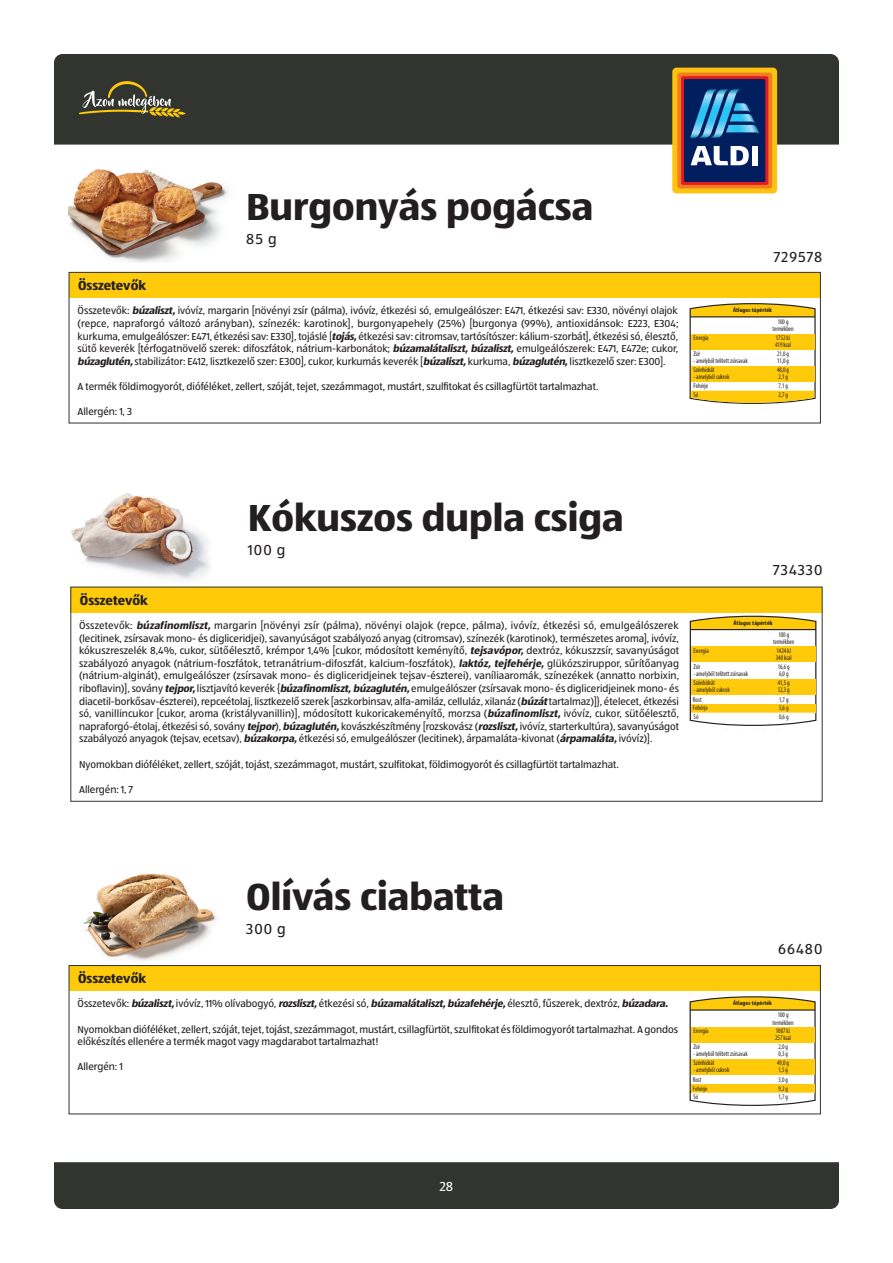
<style>
.page{position:relative;width:893px;height:1263px;background:#fff}
.page>*{position:absolute;margin:0;border:0;box-sizing:border-box;transform-origin:0 0}
.t1{font:700 39px "ALDISUEDOT";color:#231f20}
.cikkszam{font:15px "ALDISUEDOT";letter-spacing:.07em;color:#231f20}
.t2{font:700 13.5px "ALDISUEDOT";color:#231f20}
.t3{font:13.5px "ALDISUEDOT";color:#fff}
.FB_Headline_11pt{font:10.5px/12.6px "ALDISUEDOT";letter-spacing:-.005em;color:#231f20;text-align:justify}
.Default{font:10.5px/12.6px "ALDISUEDOT";letter-spacing:-.005em;color:#231f20}
.t4{font:condensed 7.05px/7.1px "Myriad Pro";color:#231f20;scale:.9 1}
.t5{font:condensed 7.05px/8.6px "Myriad Pro";color:#231f20;scale:.94 1}
.t6{font:condensed 7.05px/9px "Myriad Pro";color:#231f20;scale:.92 1}
.t7{font:condensed 6.9px/7.1px "Myriad Pro";color:#231f20;scale:.9 1}
.t8{font:condensed 6.9px/9px "Myriad Pro";color:#231f20;scale:.94 1}
.t9{font:condensed 6.9px/9px "Myriad Pro";color:#231f20;scale:.92 1}
.t10{font:700 condensed 6.3px "Myriad Pro";letter-spacing:.01em;color:#231f20;scale:1.05 1}
.t11{font:700 condensed 6.15px "Myriad Pro";letter-spacing:.01em;color:#231f20;scale:1.05 1}
.s1{font-weight:700;font-style:italic}
</style>
<div class="page">
<div style="left:54px;top:1162px;width:785px;height:47px;background:#31342f"></div>
<div style="left:54px;top:54px;width:785px;height:91px;background:#31342f"></div>
<div style="left:672px;top:68px;width:105px;height:125px;background:#fec210;border-radius:4px"></div>
<div style="left:677px;top:73px;width:95px;height:115px;background:#f47d21;border-radius:3px"></div>
<div style="left:681px;top:76px;width:87px;height:109px;background:#e21a21;border-radius:2px"></div>
<div style="left:684px;top:79px;width:81px;height:103px;background:#011e5f;border-radius:2px"></div>
<div style="left:752px;top:146px;width:6px;height:19px;background:#fff"></div>
<svg style="left:691px;top:146px;width:58px;height:19px"></svg>
<svg style="left:690px;top:89px;width:69px;height:49px"></svg>
<svg style="left:79px;top:81px;width:107px;height:37px;background:#5b573e"></svg>
<div style="left:71px;top:587px;width:751px;height:25px;background:#feca0a"></div>
<svg style="left:690px;top:616px;width:126px;height:110px"></svg>
<img style="left:71px;top:493px;width:139px;height:87px">
<div style="left:69px;top:965px;width:752px;height:26px;background:#feca0a"></div>
<div style="left:69px;top:965px;width:752px;height:149px;border:1px solid #31342f"></div>
<svg style="left:690px;top:996px;width:126px;height:110px"></svg>
<img style="left:83px;top:874px;width:134px;height:87px">
<div style="left:69px;top:272px;width:752px;height:26px;background:#feca0a"></div>
<div style="left:69px;top:272px;width:752px;height:151px;border:1px solid #31342f"></div>
<svg style="left:690px;top:303px;width:126px;height:101px"></svg>
<img style="left:69px;top:169px;width:159px;height:94px">
<p class="t2" style="left:78px;top:276px;width:70px">Összetevők</p>
<p class="t1" style="left:246px;top:181px;width:349px">Burgonyás pogácsa</p>
<p class="cikkszam" style="left:246px;top:229px;width:32px">85 g</p>
<p class="Default" style="left:78px;top:304px;width:602px;text-align:justify">Összetevők: <span class="s1">búzaliszt,</span>ivóvíz, margarin [növényi zsír (pálma), ivóvíz, étkezési só, emulgeálószer: E471, étkezési sav: E330, növényi olajok (repce, napraforgó változó arányban), színezék: karotinok], burgonyapehely (25%) [burgonya (99%), antioxidánsok: E223, E304; kurkuma, emulgeálószer: E471, étkezési sav: E330], tojáslé [<span class="s1">tojás,</span>étkezési sav: citromsav, tartósítószer: kálium-szorbát], étkezési só, élesztő, sütő keverék [térfogatnövelő szerek: difoszfátok, nátrium-karbonátok; <span class="s1">búzamalátaliszt,búzaliszt,</span>emulgeálószerek: E471, E472e; cukor, <span class="s1">búzaglutén,</span>stabilizátor: E412, lisztkezelő szer: E300], cukor, kurkumás keverék [<span class="s1">búzaliszt,</span>kurkuma, <span class="s1">búzaglutén,</span>lisztkezelő szer: E300].</p>
<p class="Default" style="left:78px;top:380px;width:522px">A termék földimogyorót, dióféléket, zellert, szóját, tejet, szezámmagot, mustárt, szulfitokat és csillagfürtöt tartalmazhat.</p>
<p class="Default" style="left:78px;top:405px;width:56px">Allergén: 1, 3</p>
<p class="cikkszam" style="left:774px;top:247px;width:50px">729578</p>
<p class="t11" style="left:733px;top:306px;width:38px">Átlagos tápérték</p>
<p class="t8" style="left:693px;top:333px;width:18px">Energia</p>
<p class="t8" style="left:693px;top:349px;width:9px">Zsír</p>
<p class="t9" style="left:693px;top:356px;width:61px">- amelyből telített zsírsavak<br>Szénhidrát</p>
<p class="t8" style="left:693px;top:372px;width:40px">- amelyből cukrok<br>Fehérje<br>Só</p>
<p class="t7" style="left:773px;top:318px;width:25px;text-align:center">100 g termékben</p>
<p class="t7" style="left:775px;top:334px;width:19px;line-height:6.6px">1752 kJ<br>419 kcal</p>
<p class="t7" style="left:777px;top:350px;width:15px">21,0 g<br>11,0 g</p>
<p class="t7" style="left:777px;top:366px;width:15px">48,0 g<br>2,1 g</p>
<p class="t7" style="left:778px;top:391px;width:12px">2,7 g</p>
<p class="t7" style="left:778px;top:382px;width:12px">7,1 g</p>
<p class="t2" style="left:80px;top:591px;width:70px">Összetevők</p>
<p class="t1" style="left:248px;top:492px;width:377px">Kókuszos dupla csiga</p>
<p class="cikkszam" style="left:248px;top:541px;width:39px">100 g</p>
<p class="FB_Headline_11pt" style="left:79px;top:619px;width:602px">Összetevők: <span class="s1">búzafinomliszt,</span> margarin [növényi zsír (pálma), növényi olajok (repce, pálma), ivóvíz, étkezési só, emulgeálószerek (lecitinek, zsírsavak mono- és digliceridjei), savanyúságot szabályozó anyag (citromsav), színezék (karotinok), természetes aroma], ivóvíz, kókuszreszelék 8,4%, cukor, sütőélesztő, krémpor 1,4% [cukor, módosított keményítő, <span class="s1">tejsavópor,</span>dextróz, kókuszzsír, savanyúságot szabályozó anyagok (nátrium-foszfátok, tetranátrium-difoszfát, kalcium-foszfátok), <span class="s1">laktóz, tejfehérje,</span>glükózsziruppor, sűrítőanyag (nátrium-alginát), emulgeálószer (zsírsavak mono- és digliceridjeinek tejsav-észterei), vaníliaaromák, színezékek (annatto norbixin, riboflavin)], sovány <span class="s1">tejpor,</span>lisztjavító keverék {<span class="s1">búzafinomliszt,búzaglutén,</span>emulgeálószer (zsírsavak mono- és digliceridjeinek mono- és diacetil-borkősav-észterei), repceétolaj, lisztkezelő szerek [aszkorbinsav, alfa-amiláz, celluláz, xilanáz (<span class="s1">búzát</span>tartalmaz)]}, ételecet, étkezési só, vanillincukor [cukor, aroma (kristályvanillin)], módosított kukoricakeményítő, morzsa (<span class="s1">búzafinomliszt,</span> ivóvíz, cukor, sütőélesztő, napraforgó-étolaj, étkezési só, sovány <span class="s1">tejpor</span>), <span class="s1">búzaglutén,</span>kovászkészítmény [rozskovász (<span class="s1">rozsliszt,</span>ivóvíz, starterkultúra), savanyúságot szabályozó anyagok (tejsav, ecetsav), <span class="s1">búzakorpa,</span>étkezési só, emulgeálószer (lecitinek), árpamaláta-kivonat (<span class="s1">árpamaláta,</span>ivóvíz)].</p>
<p class="FB_Headline_11pt" style="left:79px;top:757px;width:541px">Nyomokban dióféléket, zellert, szóját, tojást, szezámmagot, mustárt, szulfitokat, földimogyorót és csillagfürtöt tartalmazhat.</p>
<p class="FB_Headline_11pt" style="left:79px;top:783px;width:56px">Allergén: 1, 7</p>
<p class="cikkszam" style="left:773px;top:561px;width:51px">734330</p>
<p class="t10" style="left:733px;top:619px;width:39px">Átlagos tápérték</p>
<p class="t4" style="left:773px;top:631px;width:25px;line-height:7.5px;text-align:center">100 g termékben</p>
<p class="t4" style="left:776px;top:647px;width:19px">1424 kJ<br>340 kcal</p>
<p class="t4" style="left:778px;top:663px;width:15px">16,6 g<br>6,0 g</p>
<p class="t4" style="left:778px;top:679px;width:15px">41,5 g<br>12,3 g</p>
<p class="t4" style="left:779px;top:713px;width:12px">0,6 g</p>
<p class="t5" style="left:694px;top:646px;width:18px">Energia</p>
<p class="t5" style="left:694px;top:662px;width:9px">Zsír</p>
<p class="t6" style="left:693px;top:669px;width:61px">- amelyből telített zsírsavak<br>Szénhidrát</p>
<p class="t5" style="left:694px;top:685px;width:40px">- amelyből cukrok</p>
<p class="t5" style="left:693px;top:704px;width:17px">Fehérje<br>Só</p>
<p class="t5" style="left:693px;top:695px;width:11px">Rost</p>
<p class="t4" style="left:779px;top:696px;width:12px">1,7 g</p>
<p class="t4" style="left:779px;top:704px;width:12px">5,6 g</p>
<p class="t2" style="left:78px;top:969px;width:70px">Összetevők</p>
<p class="t1" style="left:246px;top:870px;width:259px">Olívás ciabatta</p>
<p class="cikkszam" style="left:246px;top:919px;width:41px">300 g</p>
<p class="Default" style="left:78px;top:997px;width:594px">Összetevők: <span class="s1">búzaliszt,</span>ivóvíz, 11% olívabogyó, <span class="s1">rozsliszt,</span>étkezési só, <span class="s1">búzamalátaliszt,búzafehérje,</span>élesztő, fűszerek, dextróz, <span class="s1">búzadara.</span></p>
<p class="Default" style="left:78px;top:1022px;width:602px">Nyomokban dióféléket, zellert, szóját, tejet, tojást, szezámmagot, mustárt, csillagfürtöt, szulfitokat és földimogyorót tartalmazhat. A gondos előkészítés ellenére a termék magot vagy magdarabot tartalmazhat!</p>
<p class="Default" style="left:78px;top:1060px;width:47px">Allergén: 1</p>
<p class="cikkszam" style="left:778px;top:940px;width:46px">66480</p>
<p class="t11" style="left:733px;top:999px;width:38px">Átlagos tápérték</p>
<p class="t7" style="left:773px;top:1011px;width:25px;line-height:7.5px;text-align:center">100 g termékben</p>
<p class="t7" style="left:775px;top:1027px;width:19px">1087 kJ<br>257 kcal</p>
<p class="t7" style="left:778px;top:1043px;width:12px">2,0 g<br>0,3 g</p>
<p class="t7" style="left:777px;top:1059px;width:15px">49,0 g<br>1,5 g</p>
<p class="t7" style="left:778px;top:1093px;width:12px">1,7 g</p>
<p class="t8" style="left:693px;top:1026px;width:18px">Energia</p>
<p class="t8" style="left:693px;top:1042px;width:9px">Zsír</p>
<p class="t9" style="left:693px;top:1049px;width:61px">- amelyből telített zsírsavak<br>Szénhidrát</p>
<p class="t8" style="left:693px;top:1065px;width:40px">- amelyből cukrok</p>
<p class="t8" style="left:693px;top:1084px;width:17px;line-height:8.6px">Fehérje<br>Só</p>
<p class="t8" style="left:693px;top:1075px;width:11px">Rost</p>
<p class="t7" style="left:778px;top:1076px;width:12px">3,0 g</p>
<p class="t7" style="left:778px;top:1085px;width:12px">9,2 g</p>
<p class="t3" style="left:440px;top:1177px;width:15px">28</p>
</div>
